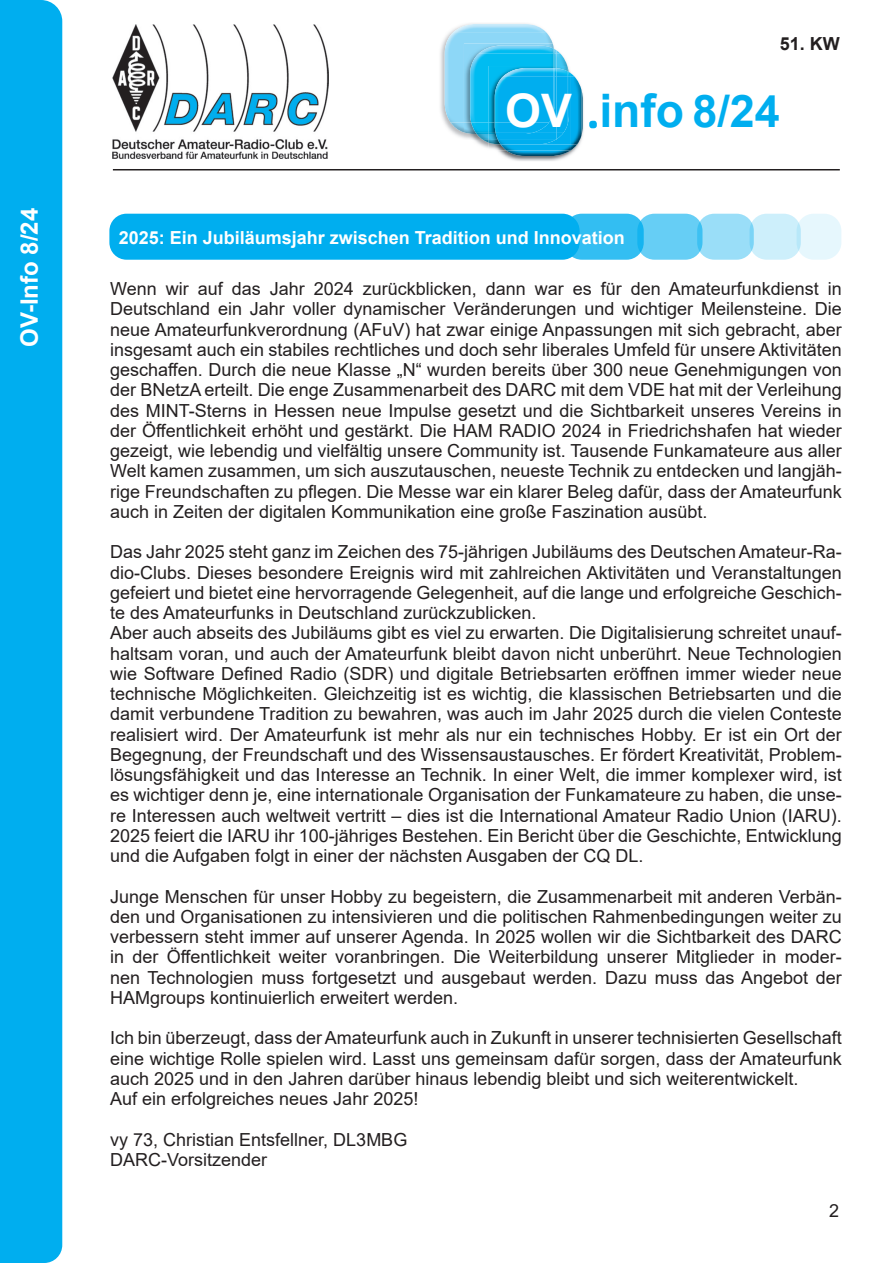
<style>
.page{position:relative;width:893px;height:1263px;background:#fff}
.page>*{position:absolute;margin:0;border:0;box-sizing:border-box;transform-origin:0 0}
.t1{font:700 46.2px "Arial";color:#00aeef}
.t2{font:700 24px "Arial";color:#fff}
.Text_OV-Info{font:18px/20.2px "Arial";color:#231f20;text-align:justify}
.t3{font:700 18px "Arial";color:#fff}
.t4{font:700 18px "Arial";color:#231f20}
.s1{font-family:"Verdana";font-size:22.5px;color:#00aeef}
.s2{color:#fff}
.s3{font-size:45px}
</style>
<div class="page">
<div style="left:0;top:0;width:62px;height:1263px;background:#00aeef"></div>
<img style="left:113px;top:25px;width:215px;height:134px">
<hr style="left:113px;top:169px;width:727px;height:1px;background:#231f20">
<img style="left:440px;top:23px;width:87px;height:115px">
<img style="left:445px;top:24px;width:101px;height:8px">
<svg style="left:451px;top:123px;width:13px;height:9px"></svg>
<img style="left:445px;top:32px;width:108px;height:91px">
<img style="left:464px;top:43px;width:89px;height:80px">
<img style="left:470px;top:45px;width:83px;height:9px">
<img style="left:470px;top:54px;width:83px;height:69px">
<img style="left:497px;top:88px;width:87px;height:73px">
<img style="left:489px;top:66px;width:64px;height:57px">
<svg style="left:553px;top:49px;width:21px;height:27px"></svg>
<img style="left:503px;top:68px;width:50px;height:8px">
<svg style="left:476px;top:123px;width:22px;height:20px"></svg>
<img style="left:506px;top:90px;width:77px;height:66px">
<img style="left:501px;top:144px;width:70px;height:6px">
<img style="left:569px;top:76px;width:12px;height:68px">
<img style="left:498px;top:76px;width:71px;height:68px">
<img style="left:496px;top:133px;width:61px;height:7px">
<img style="left:496px;top:133px;width:36px;height:1px">
<img style="left:555px;top:76px;width:13px;height:57px">
<img style="left:495px;top:76px;width:60px;height:57px">
<img style="left:495px;top:76px;width:58px;height:47px">
<div style="left:589px;top:121px;width:8px;height:7px;background:#00aeef;border-radius:3px"></div>
<div style="left:109px;top:214px;width:471px;height:46px;background:#00aeef;border-radius:17px"></div>
<svg style="left:565px;top:214px;width:79px;height:46px;background:#2dbcf1"></svg>
<svg style="left:637px;top:214px;width:65px;height:46px;background:#61ccf4"></svg>
<svg style="left:697px;top:214px;width:57px;height:46px;background:#95dcf7"></svg>
<svg style="left:749px;top:214px;width:52px;height:46px;background:#c9edfa"></svg>
<svg style="left:796px;top:214px;width:45px;height:46px;background:#e3f6fc"></svg>
<h2 class="t2" style="left:13px;top:347px;width:185px;rotate:-90deg">OV-Info 8/24 <span class="s1">1</span></h2>
<p class="t4" style="left:780px;top:31px;width:62px">51. KW</p>
<h1 class="t1" style="left:505px;top:80px;width:276px"><span class="s2">OV</span> info <span class="s3">8/24</span></h1>
<p class="t3" style="left:119px;top:225px;width:508px">2025: Ein Jubiläumsjahr zwischen Tradition und Innovation</p>
<p class="Text_OV-Info" style="left:110px;top:278px;width:733px">Wenn wir auf das Jahr 2024 zurückblicken, dann war es für den Amateurfunkdienst in Deutschland ein Jahr voller dynamischer Veränderungen und wichtiger Meilensteine. Die neue Amateurfunkverordnung (AFuV) hat zwar einige Anpassungen mit sich gebracht, aber insgesamt auch ein stabiles rechtliches und doch sehr liberales Umfeld für unsere Aktivitäten geschaffen. Durch die neue Klasse „N“ wurden bereits über 300 neue Genehmigungen von der BNetzA erteilt. Die enge Zusammenarbeit des DARC mit dem VDE hat mit der Verleihung des MINT-Sterns in Hessen neue Impulse gesetzt und die Sichtbarkeit unseres Vereins in der Öffentlichkeit erhöht und gestärkt. Die HAM RADIO 2024 in Friedrichshafen hat wieder gezeigt, wie lebendig und vielfältig unsere Community ist. Tausende Funkamateure aus aller Welt kamen zusammen, um sich auszutauschen, neueste Technik zu entdecken und langjäh&shy;rige Freundschaften zu pflegen. Die Messe war ein klarer Beleg dafür, dass der Amateurfunk auch in Zeiten der digitalen Kommunikation eine große Faszination ausübt.</p>
<p class="Text_OV-Info" style="left:110px;top:542px;width:733px">Das Jahr 2025 steht ganz im Zeichen des 75-jährigen Jubiläums des Deutschen Amateur-Ra&shy;dio-Clubs. Dieses besondere Ereignis wird mit zahlreichen Aktivitäten und Veranstaltungen gefeiert und bietet eine hervorragende Gelegenheit, auf die lange und erfolgreiche Geschich&shy;te des Amateurfunks in Deutschland zurückzublicken.</p>
<p class="Text_OV-Info" style="left:110px;top:623px;width:733px">Aber auch abseits des Jubiläums gibt es viel zu erwarten. Die Digitalisierung schreitet unauf&shy;haltsam voran, und auch der Amateurfunk bleibt davon nicht unberührt. Neue Technologien wie Software Defined Radio (SDR) und digitale Betriebsarten eröffnen immer wieder neue technische Möglichkeiten. Gleichzeitig ist es wichtig, die klassischen Betriebsarten und die damit verbundene Tradition zu bewahren, was auch im Jahr 2025 durch die vielen Conteste realisiert wird. Der Amateurfunk ist mehr als nur ein technisches Hobby. Er ist ein Ort der Begegnung, der Freundschaft und des Wissensaustausches. Er fördert Kreativität, Problem&shy;lösungsfähigkeit und das Interesse an Technik. In einer Welt, die immer komplexer wird, ist es wichtiger denn je, eine internationale Organisation der Funkamateure zu haben, die unse&shy;re Interessen auch weltweit vertritt – dies ist die International Amateur Radio Union (IARU).<br>2025 feiert die IARU ihr 100-jähriges Bestehen. Ein Bericht über die Geschichte, Entwicklung und die Aufgaben folgt in einer der nächsten Ausgaben der CQ DL.</p>
<p class="Text_OV-Info" style="left:110px;top:886px;width:733px">Junge Menschen für unser Hobby zu begeistern, die Zusammenarbeit mit anderen Verbän&shy;den und Organisationen zu intensivieren und die politischen Rahmenbedingungen weiter zu verbessern steht immer auf unserer Agenda. In 2025 wollen wir die Sichtbarkeit des DARC in der Öffentlichkeit weiter voranbringen. Die Weiterbildung unserer Mitglieder in moder&shy;nen Technologien muss fortgesetzt und ausgebaut werden. Dazu muss das Angebot der HAMgroups kontinuierlich erweitert werden.</p>
<p class="Text_OV-Info" style="left:110px;top:1028px;width:733px">Ich bin überzeugt, dass der Amateurfunk auch in Zukunft in unserer technisierten Gesellschaft eine wichtige Rolle spielen wird. Lasst uns gemeinsam dafür sorgen, dass der Amateurfunk auch 2025 und in den Jahren darüber hinaus lebendig bleibt und sich weiterentwickelt.</p>
<p class="Text_OV-Info" style="left:110px;top:1088px;width:310px">Auf ein erfolgreiches neues Jahr 2025!</p>
<p class="Text_OV-Info" style="left:110px;top:1129px;width:299px">vy 73, Christian Entsfellner, DL3MBG</p>
<p class="Text_OV-Info" style="left:110px;top:1149px;width:159px">DARC-Vorsitzender</p>
<p class="Text_OV-Info" style="left:829px;top:1200px;width:12px">2</p>
</div>
